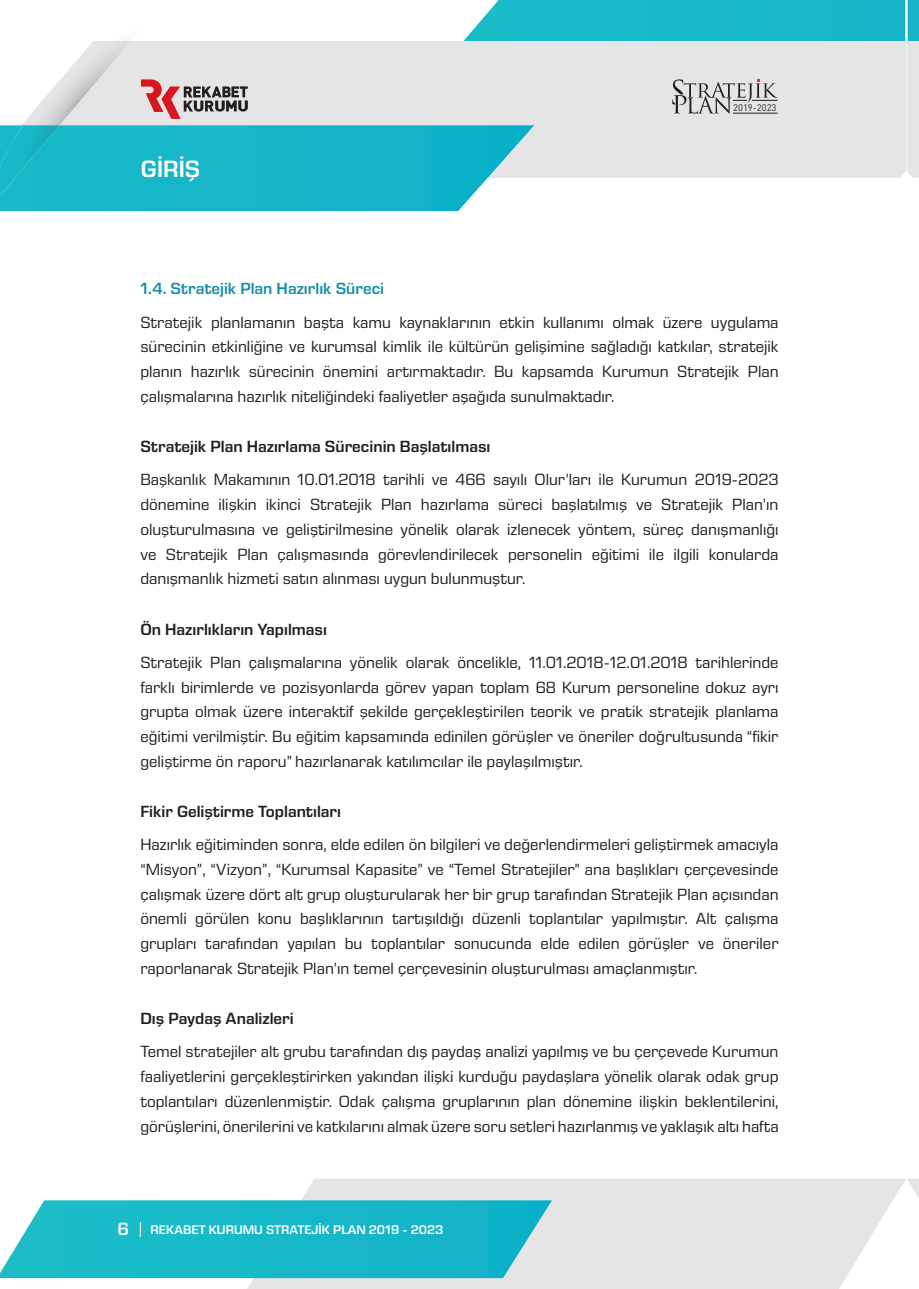
<style>
.page{position:relative;width:919px;height:1289px;background:#fff}
.page>*{position:absolute;margin:0;border:0;box-sizing:border-box;transform-origin:0 0}
.t1{font:600 24px "Eurostile Next LT Pro";color:#fff}
.t2{font:600 18px "Eurostile Next LT Pro";color:#fff}
.t3{font:16.5px/24.8px "Eurostile Next LT Pro";color:#231f20}
.t4{font:600 12.75px "Eurostile Next LT Pro";color:#fff}
.t5{font:9.45px "DIN Pro";color:#231f20}
.s1{font-weight:600;color:#1a8ea8}
.s2{font-weight:600}
</style>
<div class="page">
<div style="left:463px;top:0;width:442px;height:41px;background:#17b9c8"></div>
<div style="left:22px;top:41px;width:884px;height:137px;background:#e5e5e5"></div>
<img style="left:0;top:125px;width:534px;height:86px">
<img style="left:131px;top:41px;width:29px;height:69px">
<img style="left:23px;top:41px;width:108px;height:84px">
<img style="left:0;top:125px;width:59px;height:71px">
<img style="left:907px;top:0;width:11px;height:41px">
<svg style="left:906px;top:41px;width:12px;height:137px;background:#e6e6e6"></svg>
<svg style="left:239px;top:1178px;width:667px;height:110px;background:#e5e7e6"></svg>
<svg style="left:907px;top:1178px;width:11px;height:18px"></svg>
<svg style="left:0;top:1200px;width:552px;height:77px;background:#29bccb"></svg>
<svg style="left:141px;top:79px;width:107px;height:40px;background:#bb9c9d"></svg>
<svg style="left:672px;top:79px;width:105px;height:35px;background:#bebdbd"></svg>
<p class="t1" style="left:141px;top:156px;width:61px">GİRİŞ</p>
<p class="t5" style="left:733px;top:101px;width:45px">2019-2023</p>
<p class="t3" style="left:140px;top:272px;width:639px;line-height:33.3px"><span class="s1">1.4. Stratejik Plan Hazırlık Süreci<br></span>Stratejik planlamanın başta kamu kaynaklarının etkin kullanımı olmak üzere uygulama</p>
<p class="t3" style="left:140px;top:334px;width:639px;text-align:justify">sürecinin etkinliğine ve kurumsal kimlik ile kültürün gelişimine sağladığı katkılar, stratejik planın hazırlık sürecinin önemini artırmaktadır. Bu kapsamda Kurumun Stratejik Plan çalışmalarına hazırlık niteliğindeki faaliyetler aşağıda sunulmaktadır.</p>
<p class="t3" style="left:140px;top:430px;width:639px;line-height:33.3px"><span class="s2">Stratejik Plan Hazırlama Sürecinin Başlatılması<br></span>Başkanlık Makamının 10.01.2018 tarihli ve 466 sayılı Olur’ları ile Kurumun 2019-2023</p>
<p class="t3" style="left:140px;top:492px;width:639px;text-align:justify">dönemine ilişkin ikinci Stratejik Plan hazırlama süreci başlatılmış ve Stratejik Plan’ın oluşturulmasına ve geliştirilmesine yönelik olarak izlenecek yöntem, süreç danışmanlığı ve Stratejik Plan çalışmasında görevlendirilecek personelin eğitimi ile ilgili konularda danışmanlık hizmeti satın alınması uygun bulunmuştur.</p>
<p class="t3" style="left:140px;top:612px;width:639px;line-height:33.3px"><span class="s2">Ön Hazırlıkların Yapılması<br></span>Stratejik Plan çalışmalarına yönelik olarak öncelikle, 11.01.2018-12.01.2018 tarihlerinde</p>
<p class="t3" style="left:140px;top:674px;width:639px;text-align:justify">farklı birimlerde ve pozisyonlarda görev yapan toplam 68 Kurum personeline dokuz ayrı grupta olmak üzere interaktif şekilde gerçekleştirilen teorik ve pratik stratejik planlama eğitimi verilmiştir. Bu eğitim kapsamında edinilen görüşler ve öneriler doğrultusunda “fikir geliştirme ön raporu” hazırlanarak katılımcılar ile paylaşılmıştır.</p>
<p class="t3" style="left:140px;top:794px;width:639px;line-height:33.3px"><span class="s2">Fikir Geliştirme Toplantıları<br></span>Hazırlık eğitiminden sonra, elde edilen ön bilgileri ve değerlendirmeleri geliştirmek amacıyla</p>
<p class="t3" style="left:140px;top:857px;width:639px;text-align:justify">“Misyon”, “Vizyon”, “Kurumsal Kapasite” ve “Temel Stratejiler” ana başlıkları çerçevesinde çalışmak üzere dört alt grup oluşturularak her bir grup tarafından Stratejik Plan açısından önemli görülen konu başlıklarının tartışıldığı düzenli toplantılar yapılmıştır. Alt çalışma grupları tarafından yapılan bu toplantılar sonucunda elde edilen görüşler ve öneriler raporlanarak Stratejik Plan’ın temel çerçevesinin oluşturulması amaçlanmıştır.</p>
<p class="t3" style="left:140px;top:1002px;width:639px;line-height:33.3px"><span class="s2">Dış Paydaş Analizleri<br></span>Temel stratejiler alt grubu tarafından dış paydaş analizi yapılmış ve bu çerçevede Kurumun</p>
<p class="t3" style="left:140px;top:1064px;width:639px;text-align:justify">faaliyetlerini gerçekleştirirken yakından ilişki kurduğu paydaşlara yönelik olarak odak grup toplantıları düzenlenmiştir. Odak çalışma gruplarının plan dönemine ilişkin beklentilerini, görüşlerini, önerilerini ve katkılarını almak üzere soru setleri hazırlanmış ve yaklaşık altı hafta</p>
<p class="t2" style="left:118px;top:1218px;width:13px">6</p>
<p class="t4" style="left:151px;top:1222px;width:294px">REKABET KURUMU STRATEJİK PLAN 2019 - 2023</p>
</div>
